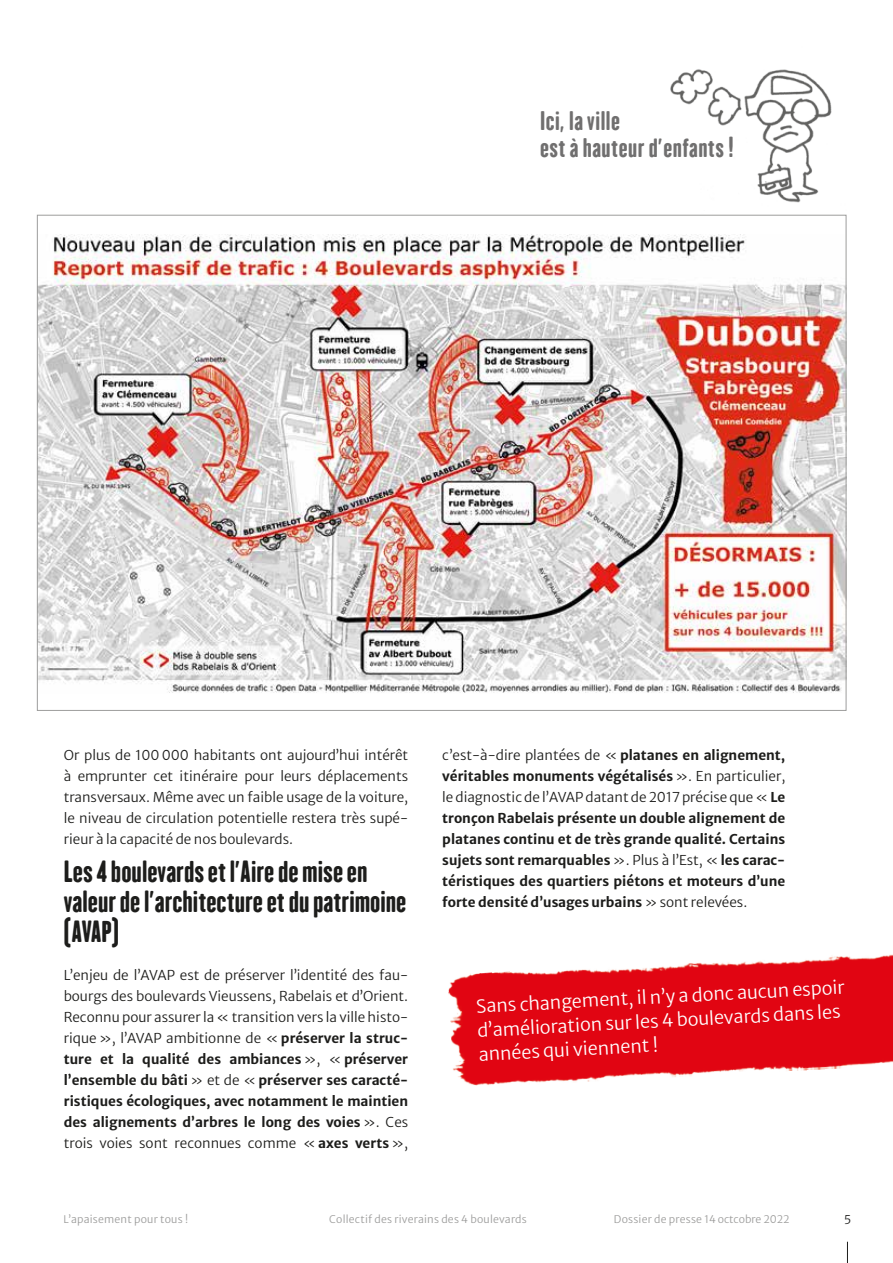
<style>
.page{position:relative;width:893px;height:1263px;background:#fff}
.page>*{position:absolute;margin:0;border:0;box-sizing:border-box;transform-origin:0 0}
.t1{font:27px/30px "H.H.Samuel";color:#1d1d1b}
.t2{font:23.7px/26.8px "H.H.Samuel";letter-spacing:.02em;color:#706f6f}
.t3{font:300 18px/24px "Merriweather Sans";color:#fff}
.t4{font:300 13.5px/21px "Merriweather Sans";color:#1d1d1b;text-align:justify}
.t5{font:700 13.5px/21px "Merriweather Sans";color:#1d1d1b;text-align:justify}
.t6{font:300 12px "Merriweather Sans";color:#1d1d1b}
.t7{font:300 10.5px "Merriweather Sans";letter-spacing:.02em;color:#9d9d9c}
.s1{font-weight:700}
.s2{font-weight:300}
</style>
<div class="page">
<img style="left:39px;top:235px;width:805px;height:458px">
<svg style="left:847px;top:1242px;width:1px;height:21px"></svg>
<img style="left:448px;top:954px;width:445px;height:132px">
<img style="left:670px;top:69px;width:162px;height:134px">
<h2 class="t2" style="left:540px;top:107px;width:195px">Ici, la ville<br>est à hauteur d’enfants !</h2>
<p class="t4" style="left:64px;top:743px;width:346px">Or plus de 100 000 habitants ont aujourd’hui intérêt à emprunter cet itinéraire pour leurs déplacements transversaux. Même avec un faible usage de la voiture, le niveau de circulation potentielle restera très supé&shy;rieur à la capacité de nos boulevards.</p>
<h1 class="t1" style="left:64px;top:856px;width:344px">Les 4boulevards et l’Aire de mise en valeur de l’architecture et du patrimoine (AVAP)</h1>
<p class="t4" style="left:64px;top:963px;width:346px">L’enjeu de l’AVAP est de préserver l’identité des fau&shy;bourgs des boulevards Vieussens, Rabelais et d’Orient.<br>Reconnu pour assurer la « transition vers la ville histo&shy;rique », l’AVAP ambitionne de « <span class="s1">préserver la struc&shy;ture et la qualité des ambiances</span> », « <span class="s1">préserver l’ensemble du bâti</span> » et de « <span class="s1">préserver ses caracté&shy;ristiques écologiques, avec notamment le maintien des alignements d’arbres le long des voies</span> ». Ces trois voies sont reconnues comme « <span class="s1">axes verts</span> »,</p>
<p class="t5" style="left:442px;top:743px;width:345px"><span class="s2">c’est-à-dire plantées de «</span> platanes en alignement, véritables monuments végétalisés <span class="s2">». En particulier, le diagnostic de l’AVAP datant de 2017 précise que «</span> Le tronçon Rabelais présente un double alignement de platanes continu et de très grande qualité. Certains sujets sont remarquables <span class="s2">». Plus à l’Est, «</span> les carac&shy;téristiques des quartiers piétons et moteurs d’une forte densité d’usages urbains <span class="s2">» sont relevées.</span></p>
<h3 class="t3" style="left:475px;top:992px;width:370px;rotate:-3deg">Sans changement, il n’y a donc aucun espoir d’amélioration sur les 4 boulevards dans les années qui viennent !</h3>
<p class="t7" style="left:64px;top:1210px;width:126px">L’apaisement pour tous !</p>
<p class="t7" style="left:329px;top:1210px;width:199px">Collectif des riverains des 4 boulevards</p>
<p class="t7" style="left:614px;top:1210px;width:177px">Dossier de presse 14 octcobre 2022</p>
<p class="t6" style="left:844px;top:1209px;width:9px">5</p>
</div>
